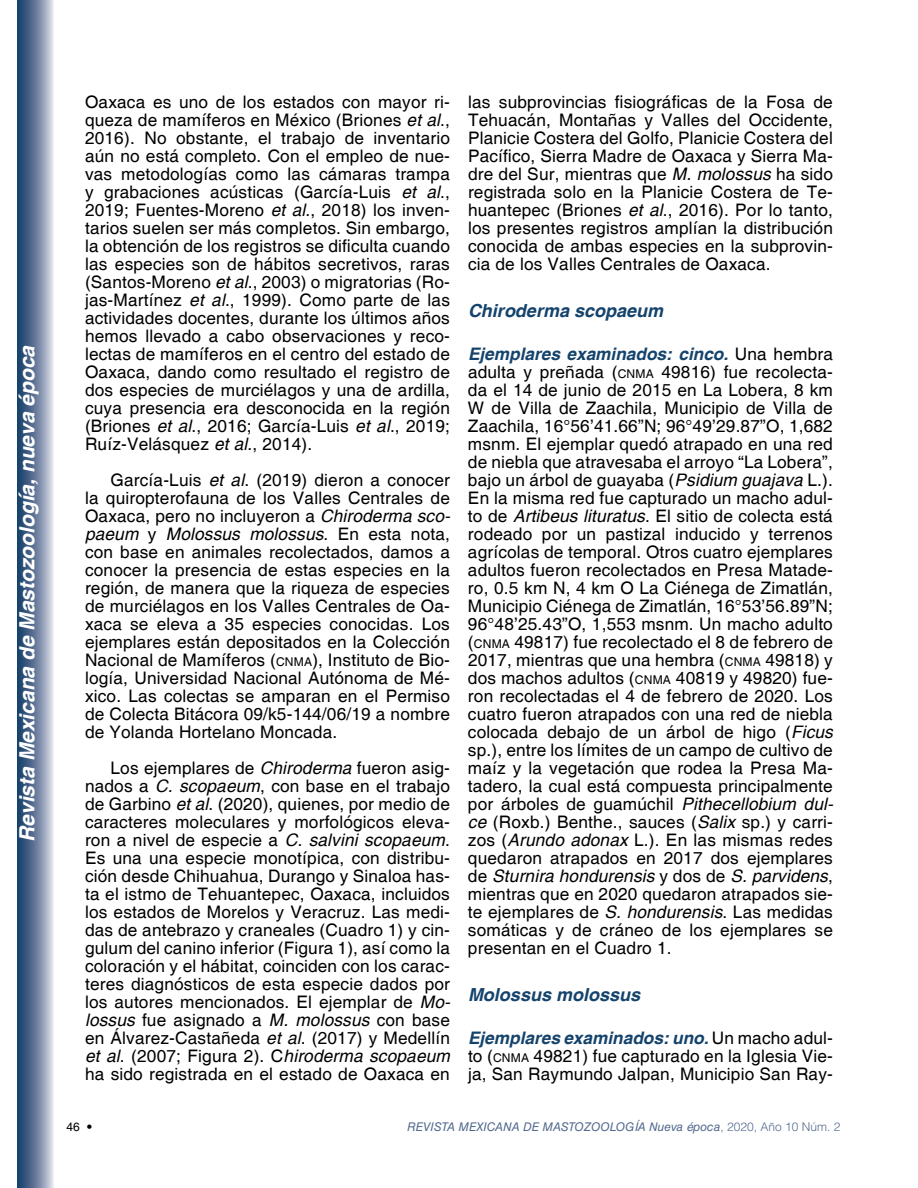
<style>
.page{position:relative;width:918px;height:1188px;background:#fff}
.page>*{position:absolute;margin:0;border:0;box-sizing:border-box;transform-origin:0 0}
.t1{font:italic 700 21px "Helvetica";color:#fff}
.t2{font:italic 700 18px "Helvetica";color:#14436c}
.t3{font:17.25px/18px "Helvetica";letter-spacing:.01em;color:#000;text-align:justify}
.t4{font:italic 12px "Helvetica LT Std";color:#52698d}
.t5{font:12px "Helvetica LT Std";color:#000}
.s1{font-style:italic}
.s2{font-size:12.15px}
.s3{font-weight:700;font-style:italic;color:#14436c}
.s4{font-weight:300}
.s5{font-weight:300;font-style:normal}
</style>
<div class="page">
<svg style="left:17px;top:0;width:37px;height:1188px;background:#6f84a1"></svg>
<p class="t1" style="left:14px;top:842px;width:498px;rotate:-90deg">Revista Mexicana de Mastozoología, nueva época</p>
<p class="t3" style="left:85px;top:94px;width:366px">Oaxaca es uno de los estados con mayor ri&shy;queza de mamíferos en México (Briones <span class="s1">et al</span>., 2016). No obstante, el trabajo de inventario aún no está completo. Con el empleo de nue&shy;vas metodologías como las cámaras trampa y grabaciones acústicas (García-Luis <span class="s1">et al</span>., 2019; Fuentes-Moreno <span class="s1">et al</span>., 2018) los inven&shy;tarios suelen ser más completos. Sin embargo, la obtención de los registros se dificulta cuando las especies son de hábitos secretivos, raras (Santos-Moreno <span class="s1">et al</span>., 2003) o migratorias (Ro&shy;jas-Martínez <span class="s1">et al</span>., 1999). Como parte de las actividades docentes, durante los últimos años hemos llevado a cabo observaciones y reco&shy;lectas de mamíferos en el centro del estado de Oaxaca, dando como resultado el registro de dos especies de murciélagos y una de ardilla, cuya presencia era desconocida en la región (Briones <span class="s1">et al</span>., 2016; García-Luis <span class="s1">et al</span>., 2019; Ruíz-Velásquez <span class="s1">et al</span>., 2014).</p>
<p class="t3" style="left:85px;top:471px;width:367px;text-indent:26px">García-Luis <span class="s1">et al</span>. (2019) dieron a conocer la quiropterofauna de los Valles Centrales de Oaxaca, pero no incluyeron a <span class="s1">Chiroderma sco&shy;paeum</span> y <span class="s1">Molossus molossus</span>. En esta nota, con base en animales recolectados, damos a conocer la presencia de estas especies en la región, de manera que la riqueza de especies de murciélagos en los Valles Centrales de Oa&shy;xaca se eleva a 35 especies conocidas. Los ejemplares están depositados en la Colección Nacional de Mamíferos (<span class="s2">CNMA</span>), Instituto de Bio&shy;logía, Universidad Nacional Autónoma de Mé&shy;xico. Las colectas se amparan en el Permiso de Colecta Bitácora 09/k5-144/06/19 a nombre de Yolanda Hortelano Moncada.</p>
<p class="t3" style="left:85px;top:760px;width:367px;text-indent:26px">Los ejemplares de <span class="s1">Chiroderma</span> fueron asig&shy;nados a <span class="s1">C. scopaeum</span>, con base en el trabajo de Garbino <span class="s1">et al</span>. (2020), quienes, por medio de caracteres moleculares y morfológicos eleva&shy;ron a nivel de especie a <span class="s1">C. salvini scopaeum</span>.<br>Es una una especie monotípica, con distribu&shy;ción desde Chihuahua, Durango y Sinaloa has&shy;ta el istmo de Tehuantepec, Oaxaca, incluidos los estados de Morelos y Veracruz. Las medi&shy;das de antebrazo y craneales (Cuadro 1) y cin&shy;gulum del canino inferior (Figura 1), así como la coloración y el hábitat, coinciden con los carac&shy;teres diagnósticos de esta especie dados por los autores mencionados. El ejemplar de <span class="s1">Mo&shy;lossus</span> fue asignado a <span class="s1">M. molossus</span> con base en Álvarez-Castañeda <span class="s1">et al</span>. (2017) y Medellín <span class="s1">et al</span>. (2007; Figura 2). C<span class="s1">hiroderma scopaeum </span>ha sido registrada en el estado de Oaxaca en</p>
<p class="t3" style="left:468px;top:93px;width:366px">las subprovincias fisiográficas de la Fosa de Tehuacán, Montañas y Valles del Occidente, Planicie Costera del Golfo, Planicie Costera del Pacífico, Sierra Madre de Oaxaca y Sierra Ma&shy;dre del Sur, mientras que <span class="s1">M. molossus</span> ha sido registrada solo en la Planicie Costera de Te&shy;huantepec (Briones <span class="s1">et al</span>., 2016). Por lo tanto, los presentes registros amplían la distribución conocida de ambas especies en la subprovin&shy;cia de los Valles Centrales de Oaxaca.</p>
<p class="t2" style="left:468px;top:299px;width:197px">Chiroderma scopaeum</p>
<p class="t3" style="left:468px;top:346px;width:367px"><span class="s3">Ejemplares examinados: cinco.</span> Una hembra adulta y preñada (<span class="s2">CNMA</span> 49816) fue recolecta&shy;da el 14 de junio de 2015 en La Lobera, 8 km W de Villa de Zaachila, Municipio de Villa de Zaachila, 16°56’41.66”N; 96°49’29.87”O, 1,682 msnm. El ejemplar quedó atrapado en una red de niebla que atravesaba el arroyo “La Lobera”, bajo un árbol de guayaba (<span class="s1">Psidium guajava</span> L.).<br>En la misma red fue capturado un macho adul&shy;to de <span class="s1">Artibeus lituratus</span>. El sitio de colecta está rodeado por un pastizal inducido y terrenos agrícolas de temporal. Otros cuatro ejemplares adultos fueron recolectados en Presa Matade&shy;ro, 0.5 km N, 4 km O La Ciénega de Zimatlán, Municipio Ciénega de Zimatlán, 16°53’56.89”N; 96°48’25.43”O, 1,553 msnm. Un macho adulto (<span class="s2">CNMA</span> 49817) fue recolectado el 8 de febrero de 2017, mientras que una hembra (<span class="s2">CNMA</span> 49818) y dos machos adultos (<span class="s2">CNMA</span> 40819 y 49820) fue&shy;ron recolectadas el 4 de febrero de 2020. Los cuatro fueron atrapados con una red de niebla colocada debajo de un árbol de higo (<span class="s1">Ficus </span>sp.), entre los límites de un campo de cultivo de maíz y la vegetación que rodea la Presa Ma&shy;tadero, la cual está compuesta principalmente por árboles de guamúchil <span class="s1">Pithecellobium dul&shy;ce</span> (Roxb.) Benthe., sauces (<span class="s1">Salix</span> sp.) y carri&shy;zos (<span class="s1">Arundo adonax</span> L.). En las mismas redes quedaron atrapados en 2017 dos ejemplares de <span class="s1">Sturnira hondurensis</span> y dos de <span class="s1">S. parvidens</span>, mientras que en 2020 quedaron atrapados sie&shy;te ejemplares de <span class="s1">S. hondurensis</span>. Las medidas somáticas y de cráneo de los ejemplares se presentan en el Cuadro 1.</p>
<p class="t2" style="left:468px;top:983px;width:174px">Molossus molossus</p>
<p class="t3" style="left:468px;top:1030px;width:366px"><span class="s3">Ejemplares examinados: uno.</span> Un macho adul&shy;to (<span class="s2">CNMA</span> 49821) fue capturado en la Iglesia Vie&shy;ja, San Raymundo Jalpan, Municipio San Ray-</p>
<p class="t5" style="left:67px;top:1120px;width:28px">46 <span class="s4">•</span></p>
<p class="t4" style="left:407px;top:1120px;width:435px">REVISTA MEXICANA DE MASTOZOOLOGÍA NUEVA ÉPOCA<span class="s5">, 2020, Año 10 Núm. 2</span></p>
</div>
